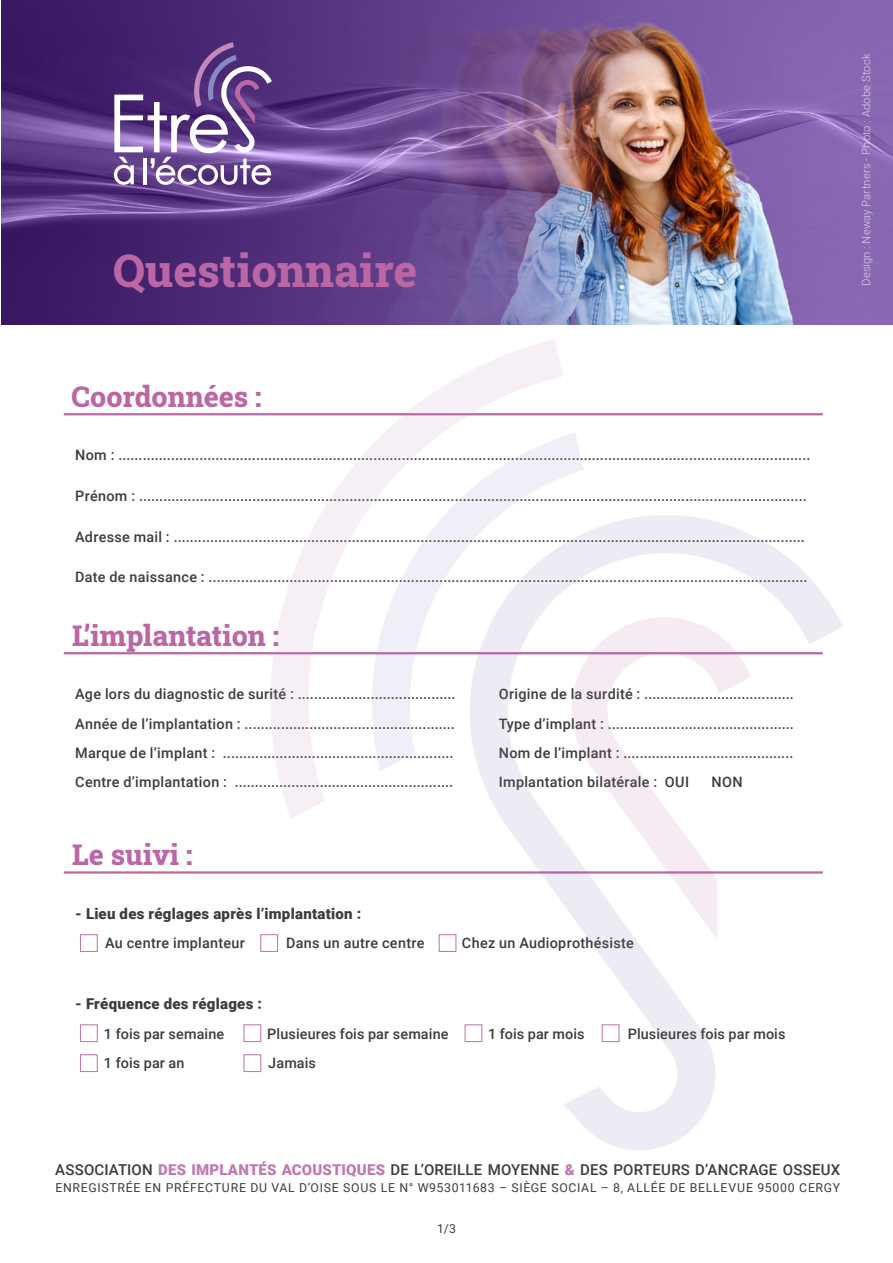
<style>
.page{position:relative;width:893px;height:1263px;background:#fff}
.page>*{position:absolute;margin:0;border:0;box-sizing:border-box;transform-origin:0 0}
.t1{font:800 45px "Roboto Slab";color:#bb66a5}
.t2{font:800 28.5px "Roboto Slab";color:#bb66a5}
.t3{font:500 15px "Roboto";letter-spacing:.015em;color:#3c3c3b}
.t4{font:900 15px "Roboto";letter-spacing:.015em;color:#3c3c3b}
.t5{font:500 14.4px/29.2px "Roboto";letter-spacing:.02em;color:#3c3c3b}
.t6{font:12.3px "Roboto";letter-spacing:.055em;color:#3c3c3b}
.t7{font:300 11.25px "Roboto";letter-spacing:.015em;color:#fff}
.s1{font-weight:900;color:#c177af}
</style>
<div class="page">
<img style="left:1px;top:0;width:892px;height:324px">
<hr style="left:64px;top:413px;width:759px;height:2px;background:#bb66a5">
<hr style="left:64px;top:652px;width:759px;height:2px;background:#bb66a5">
<hr style="left:64px;top:871px;width:759px;height:2px;background:#bb66a5">
<div style="left:80px;top:934px;width:18px;height:18px;border:1px solid #c177af"></div>
<div style="left:260px;top:934px;width:18px;height:18px;border:1px solid #c177af"></div>
<div style="left:80px;top:1024px;width:18px;height:18px;border:1px solid #c177af"></div>
<div style="left:80px;top:1054px;width:18px;height:18px;border:1px solid #c177af"></div>
<div style="left:439px;top:934px;width:17px;height:18px;border:1px solid #c177af"></div>
<div style="left:243px;top:1024px;width:18px;height:18px;border:1px solid #c177af"></div>
<div style="left:243px;top:1054px;width:18px;height:18px;border:1px solid #c177af"></div>
<svg style="left:114px;top:42px;width:158px;height:143px;background:#7a5d9a"></svg>
<svg style="left:463px;top:515px;width:380px;height:635px"></svg>
<svg style="left:563px;top:433px;width:20px;height:339px"></svg>
<svg style="left:245px;top:339px;width:318px;height:480px"></svg>
<h1 class="t1" style="left:113px;top:239px;width:306px">Questionnaire</h1>
<p class="t7" style="left:858px;top:286px;width:234px;rotate:-90deg">Design : Neway Partners - Photo : Adobe Stock</p>
<h2 class="t2" style="left:72px;top:377px;width:192px">Coordonnées :</h2>
<p class="t5" style="left:75px;top:440px;width:737px">Nom : ...........................................................................................................................................................................</p>
<p class="t5" style="left:75px;top:481px;width:733px">Prénom : .....................................................................................................................................................................</p>
<p class="t5" style="left:75px;top:521px;width:731px">Adresse mail : ............................................................................................................................................................</p>
<p class="t5" style="left:75px;top:562px;width:734px">Date de naissance : ....................................................................................................................................................</p>
<h2 class="t2" style="left:72px;top:616px;width:209px">L’implantation :</h2>
<p class="t5" style="left:75px;top:679px;width:382px">Age lors du diagnostic de surité : .......................................<br>Année de l’implantation : ....................................................<br>Marque de l’implant : .........................................................<br>Centre d’implantation : ......................................................</p>
<h2 class="t2" style="left:72px;top:835px;width:122px">Le suivi :</h2>
<p class="t5" style="left:499px;top:679px;width:297px;text-align:justify">Origine de la surdité : .....................................<br>Type d’implant : ..............................................<br>Nom de l’implant : ..........................................<br>Implantation bilatérale : OUI</p>
<p class="t5" style="left:712px;top:767px;width:33px">NON</p>
<p class="t4" style="left:75px;top:903px;width:288px">- Lieu des réglages après l’implantation :</p>
<p class="t5" style="left:105px;top:928px;width:141px">Au centre implanteur</p>
<p class="t5" style="left:286px;top:928px;width:140px">Dans un autre centre</p>
<p class="t5" style="left:462px;top:928px;width:173px">Chez un Audioprothésiste</p>
<p class="t4" style="left:75px;top:993px;width:188px">- Fréquence des réglages :</p>
<p class="t5" style="left:104px;top:1018px;width:122px">1 fois par semaine</p>
<p class="t5" style="left:267px;top:1018px;width:183px">Plusieures fois par semaine</p>
<p class="t5" style="left:488px;top:1018px;width:98px">1 fois par mois</p>
<p class="t5" style="left:628px;top:1018px;width:159px">Plusieures fois par mois</p>
<p class="t5" style="left:104px;top:1048px;width:82px">1 fois par an</p>
<p class="t5" style="left:268px;top:1048px;width:49px">Jamais</p>
<p class="t3" style="left:55px;top:1159px;width:786px">ASSOCIATION <span class="s1">DES IMPLANTÉS ACOUSTIQUES</span> DE L’OREILLE MOYENNE <span class="s1">&amp;</span> DES PORTEURS D’ANCRAGE OSSEUX</p>
<p class="t6" style="left:55px;top:1179px;width:786px">ENREGISTRÉE EN PRÉFECTURE DU VAL D’OISE SOUS LE N° W953011683 – SIÈGE SOCIAL – 8, ALLÉE DE BELLEVUE 95000 CERGY</p>
<p class="t6" style="left:437px;top:1220px;width:21px">1/3</p>
</div>
